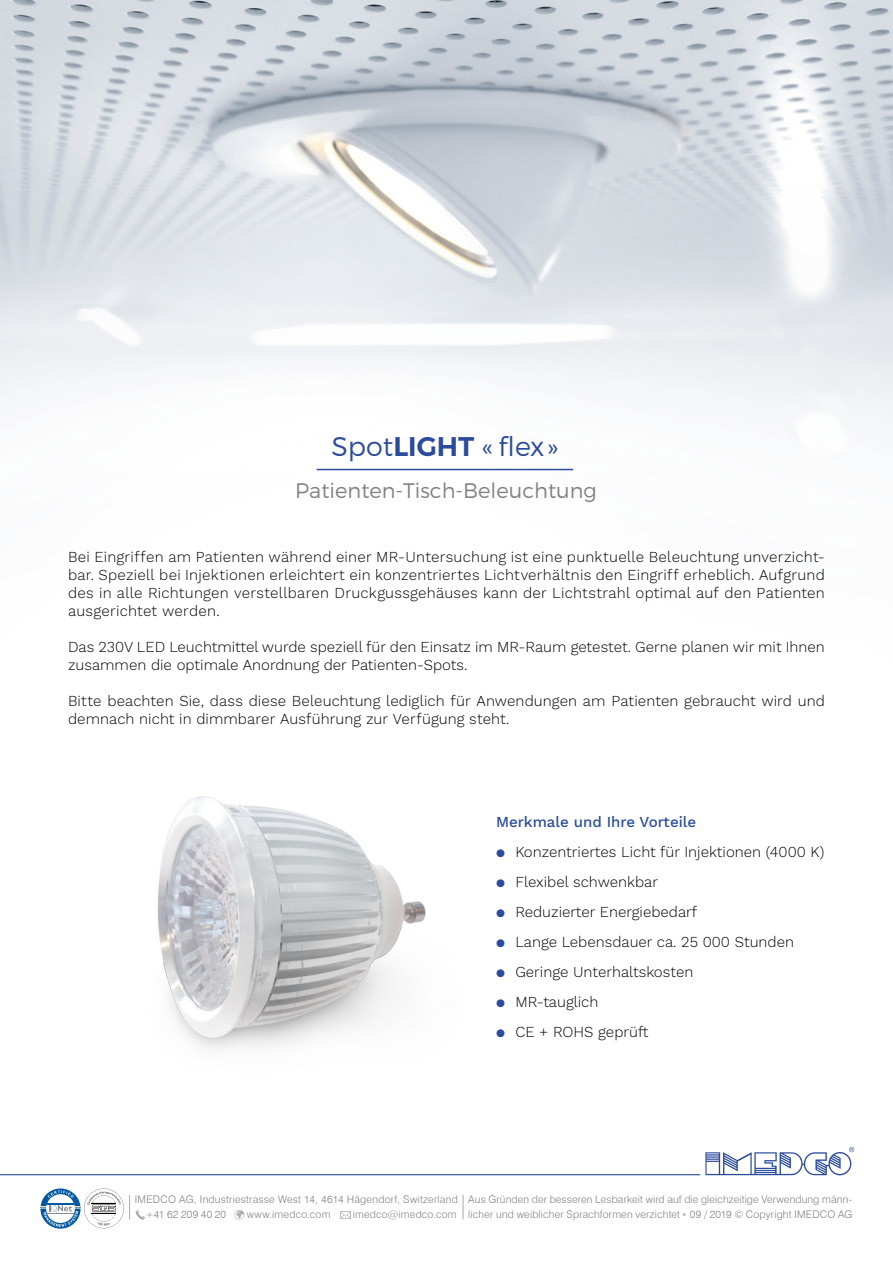
<style>
.page{position:relative;width:893px;height:1263px;background:#fff}
.page>*{position:absolute;margin:0;border:0;box-sizing:border-box;transform-origin:0 0}
.t1{font:300 27px "Montserrat";color:#2b4c9c}
.t2{font:300 21px "Montserrat";color:#808285}
.t3{font:300 15px/18px "Work Sans";color:#000}
.t4{font:500 15px "Work Sans";color:#2b4c9c}
.t5{font:300 10.5px/15px "Swiss 721 BT";letter-spacing:.02em;color:#808285}
.s1{font-weight:600}
.s2{font-weight:400;color:#2b4c9c}
.s3{font-size:9px;color:#a7a9ac}
</style>
<div class="page">
<img style="left:0;top:0;width:893px;height:1229px">
<img style="left:83px;top:775px;width:376px;height:305px">
<hr style="left:317px;top:469px;width:256px;height:1px;background:#2b4c9c">
<hr style="left:0;top:1174px;width:700px;height:1px;background:#2b4c9c">
<svg style="left:705px;top:1147px;width:149px;height:28px"></svg>
<svg style="left:136px;top:1210px;width:9px;height:10px"></svg>
<svg style="left:235px;top:1210px;width:9px;height:9px"></svg>
<svg style="left:340px;top:1211px;width:11px;height:8px"></svg>
<svg style="left:463px;top:1195px;width:1px;height:24px"></svg>
<svg style="left:40px;top:1188px;width:90px;height:40px"></svg>
<h1 class="t1" style="left:331px;top:430px;width:228px">Spot<span class="s1">LIGHT</span> « flex»</h1>
<h2 class="t2" style="left:295px;top:478px;width:303px">Patienten-Tisch-Beleuchtung</h2>
<p class="t3" style="left:68px;top:549px;width:758px;text-align:justify">Bei Eingriffen am Patienten während einer MR-Untersuchung ist eine punktuelle Beleuchtung unverzicht&shy;bar. Speziell bei Injektionen erleichtert ein konzentriertes Lichtverhältnis den Eingriff erheblich. Aufgrund des in alle Richtungen verstellbaren Druckgussgehäuses kann der Lichtstrahl optimal auf den Patienten ausgerichtet werden.</p>
<p class="t3" style="left:68px;top:639px;width:758px">Das 230V LED Leuchtmittel wurde speziell für den Einsatz im MR-Raum getestet. Gerne planen wir mit Ihnen zusammen die optimale Anordnung der Patienten-Spots.</p>
<p class="t3" style="left:68px;top:693px;width:758px">Bitte beachten Sie, dass diese Beleuchtung lediglich für Anwendungen am Patienten gebraucht wird und demnach nicht in dimmbarer Ausführung zur Verfügung steht.</p>
<p class="t4" style="left:496px;top:813px;width:202px">Merkmale und Ihre Vorteile</p>
<p class="t3" style="left:496px;top:843px;width:330px"><span class="s2">●</span> Konzentriertes Licht für Injektionen (4000 K)</p>
<p class="t3" style="left:496px;top:873px;width:163px"><span class="s2">●</span> Flexibel schwenkbar</p>
<p class="t3" style="left:496px;top:903px;width:203px"><span class="s2">●</span> Reduzierter Energiebedarf</p>
<p class="t3" style="left:496px;top:933px;width:299px"><span class="s2">●</span> Lange Lebensdauer ca. 25 000 Stunden</p>
<p class="t3" style="left:496px;top:963px;width:199px"><span class="s2">●</span> Geringe Unterhaltskosten</p>
<p class="t3" style="left:496px;top:993px;width:104px"><span class="s2">●</span> MR-tauglich</p>
<p class="t3" style="left:496px;top:1023px;width:154px"><span class="s2">●</span> CE + ROHS geprüft</p>
<p class="t5" style="left:145px;top:1192px;width:314px;text-indent:-10px">IMEDCO AG, Industriestrasse West 14, 4614 Hägendorf, Switzerland +41 62 209 40 20</p>
<p class="t5" style="left:247px;top:1207px;width:85px">www.imedco.com</p>
<p class="t5" style="left:353px;top:1207px;width:105px">imedco@imedco.com</p>
<p class="t5" style="left:468px;top:1192px;width:386px">Aus Gründen der besseren Lesbarkeit wird auf die gleichzeitige Verwendung männ&shy;licher und weiblicher Sprachformen verzichtet <span class="s3">•</span> 09 / 2019 © Copyright IMEDCO AG</p>
</div>
